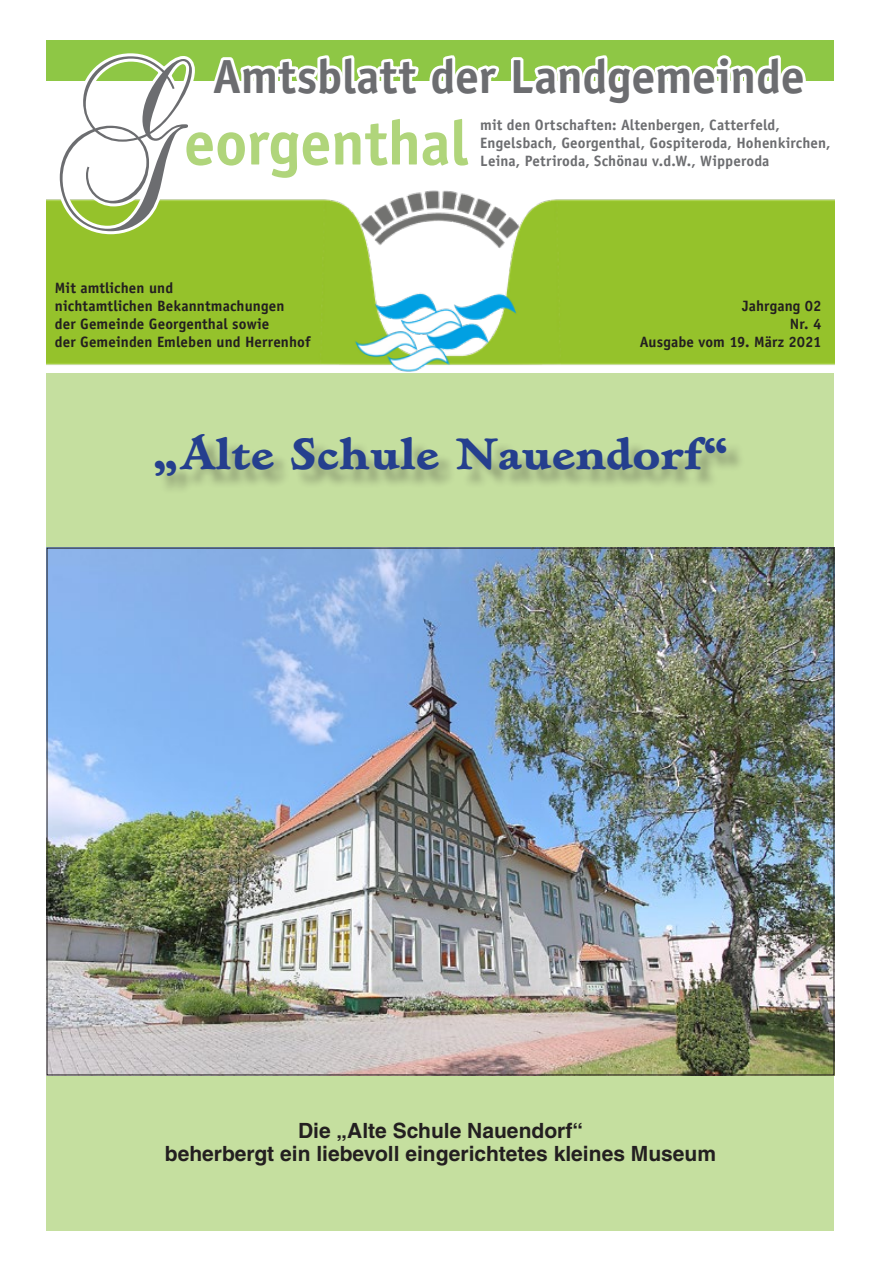
<style>
.page{position:relative;width:881px;height:1263px;background:#fff}
.page>*{position:absolute;margin:0;border:0;box-sizing:border-box;transform-origin:0 0}
.t1{font:177px "Balmoral Plain";color:#6c6d70}
.t2{font:700 63px "Officina Sans LT";letter-spacing:-.01em;color:#b0d57b}
.t3{font:700 48px "Officina Sans LT";letter-spacing:-.005em;color:#6c6d70}
.Überschrift{font:800 45px "Hadriano";color:#253f8e}
.t4{font:700 21px/23px "Helvetica LT";color:#231f20;text-align:center}
.Kopf_ausgabe{font:700 15px "Officina Sans LT";letter-spacing:.005em;color:#231f20}
.t5{font:700 15px/18px "Officina Sans LT";letter-spacing:.01em;color:#6c6d70}
</style>
<div class="page">
<div style="left:47px;top:373px;width:786px;height:858px;background:#c5df9f"></div>
<div style="left:47px;top:40px;width:786px;height:41px;background:#8ec745"></div>
<img style="left:47px;top:199px;width:786px;height:173px">
<svg style="left:54px;top:53px;width:754px;height:184px"></svg>
<img style="left:49px;top:550px;width:782px;height:523px">
<div style="left:158px;top:437px;width:586px;height:57px;background:#231f20;opacity:.32"></div>
<p class="t1" style="left:55px;top:0;width:134px">G</p>
<p class="t3" style="left:213px;top:47px;width:593px">Amtsblatt der Landgemeinde</p>
<p class="t2" style="left:184px;top:104px;width:286px">eorgenthal</p>
<p class="t5" style="left:480px;top:116px;width:352px">mit den Ortschaften: Altenbergen, Catterfeld,<br>Engelsbach, Georgenthal, Gospiteroda, Hohenkirchen,<br>Leina, Petriroda, Schönau v.d.W., Wipperoda</p>
<p class="Kopf_ausgabe" style="left:55px;top:278px;width:120px">Mit amtlichen und</p>
<p class="Kopf_ausgabe" style="left:55px;top:296px;width:231px">nichtamtlichen Bekanntmachungen</p>
<p class="Kopf_ausgabe" style="left:55px;top:314px;width:216px">der Gemeinde Georgenthal sowie</p>
<p class="Kopf_ausgabe" style="left:55px;top:332px;width:257px">der Gemeinden Emleben und Herrenhof</p>
<p class="Kopf_ausgabe" style="left:741px;top:297px;width:81px">Jahrgang 02</p>
<p class="Kopf_ausgabe" style="left:789px;top:315px;width:33px">Nr. 4</p>
<p class="Kopf_ausgabe" style="left:639px;top:333px;width:183px">Ausgabe vom 19. März 2021</p>
<p class="Überschrift" style="left:152px;top:425px;width:578px">„Alte Schule Nauendorf“</p>
<p class="t4" style="left:165px;top:1119px;width:552px">Die „Alte Schule Nauendorf“<br>beherbergt ein liebevoll eingerichtetes kleines Museum</p>
</div>
